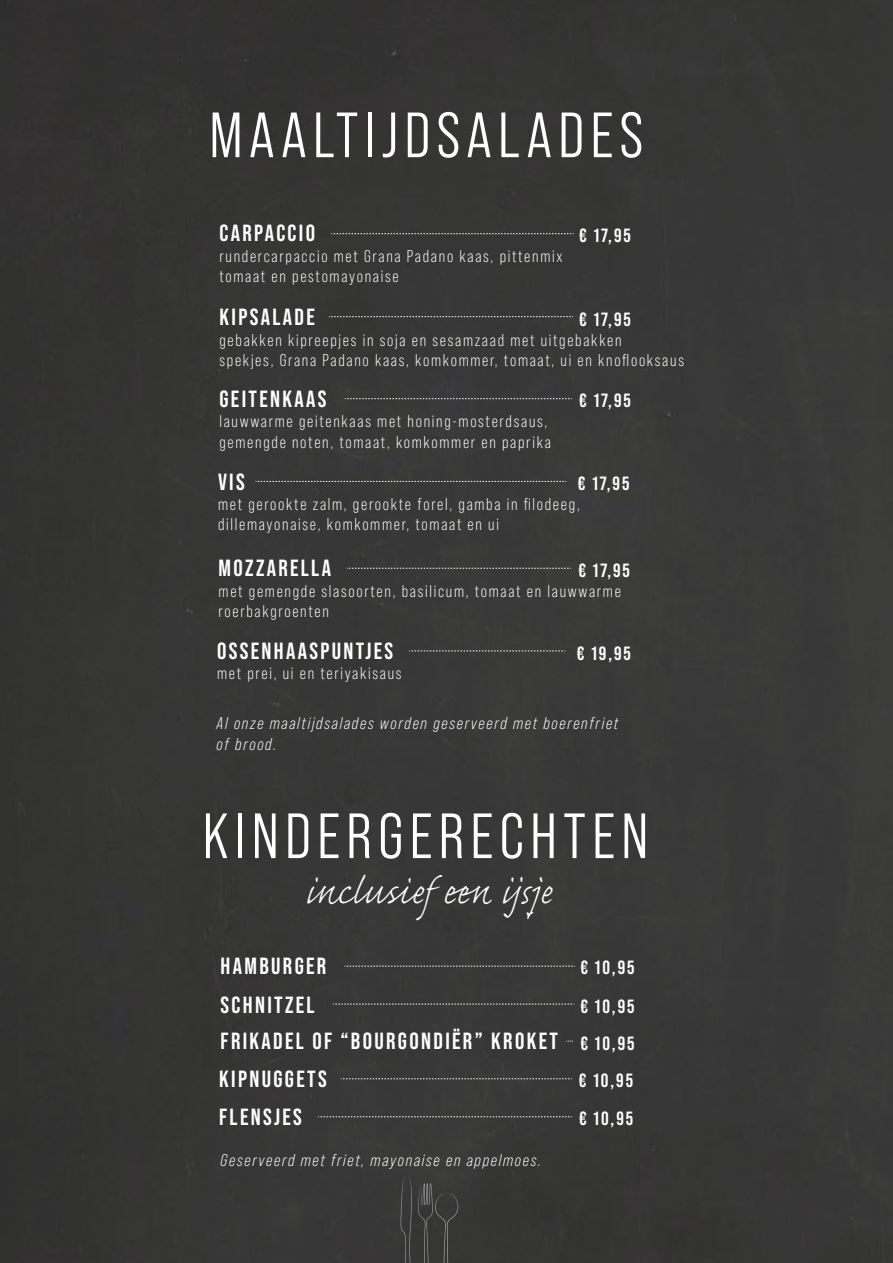
<style>
.page{position:relative;width:893px;height:1263px;background:#363636}
.page>*{position:absolute;margin:0;border:0;box-sizing:border-box;transform-origin:0 0}
.t1{font:63.75px "Bebas Neue Pro Middle";letter-spacing:.1em;color:#fff}
.t2{font:300 47.7px "Caflisch Script Pro";color:#fff}
.t3{font:700 23.4px/37.7px "Bebas Neue Pro";letter-spacing:.1em;color:#fff}
.t4{font:700 19.2px "Bebas Neue Pro";letter-spacing:.1em;color:#fff}
.t5{font:16.95px/20.4px "Bebas Neue Pro";letter-spacing:.1em;color:#fff}
.t6{font:italic 16.95px/20.4px "Bebas Neue Pro";letter-spacing:.1em;color:#fff}
.s1{font-size:19.2px}
</style>
<div class="page">
<svg style="left:400px;top:1176px;width:12px;height:87px"></svg>
<svg style="left:418px;top:1183px;width:40px;height:80px;background:#3e3e3e"></svg>
<svg style="left:331px;top:233px;width:243px;height:1px"></svg>
<svg style="left:329px;top:316px;width:244px;height:1px"></svg>
<svg style="left:345px;top:398px;width:227px;height:1px"></svg>
<svg style="left:256px;top:481px;width:310px;height:1px"></svg>
<svg style="left:345px;top:966px;width:230px;height:1px"></svg>
<svg style="left:333px;top:1004px;width:241px;height:1px"></svg>
<svg style="left:341px;top:1078px;width:231px;height:1px"></svg>
<svg style="left:347px;top:568px;width:224px;height:1px"></svg>
<svg style="left:409px;top:650px;width:156px;height:1px"></svg>
<svg style="left:318px;top:1116px;width:254px;height:1px"></svg>
<h1 class="t1" style="left:209px;top:99px;width:435px">MAALTIJDSALADES</h1>
<h3 class="t3" style="left:219px;top:214px;width:97px">CARPACCIO</h3>
<p class="t5" style="left:219px;top:246px;width:345px">rundercarpaccio met Grana Padano kaas, pittenmix tomaat en pestomayonaise</p>
<p class="t4" style="left:579px;top:224px;width:53px">€ 17,95</p>
<h3 class="t3" style="left:219px;top:298px;width:97px">KIPSALADE</h3>
<p class="t5" style="left:219px;top:329px;width:466px">gebakken kipreepjes in soja en sesamzaad met uitgebakken<br>spekjes, Grana Padano kaas, komkommer, tomaat, ui en knoflooksaus</p>
<p class="t4" style="left:579px;top:308px;width:53px">€ 17,95</p>
<h3 class="t3" style="left:219px;top:380px;width:109px">GEITENKAAS</h3>
<p class="t5" style="left:219px;top:411px;width:333px">lauwwarme geitenkaas met honing-mosterdsaus, gemengde noten, tomaat, komkommer en paprika</p>
<p class="t4" style="left:579px;top:390px;width:53px">€ 17,95</p>
<h3 class="t3" style="left:218px;top:462px;width:28px">VIS</h3>
<p class="t5" style="left:218px;top:494px;width:363px">met gerookte zalm, gerookte forel, gamba in filodeeg, dillemayonaise, komkommer, tomaat en ui</p>
<p class="t4" style="left:578px;top:472px;width:53px">€ 17,95</p>
<h3 class="t3" style="left:219px;top:549px;width:114px">MOZZARELLA</h3>
<p class="t5" style="left:219px;top:581px;width:404px">met gemengde slasoorten, basilicum, tomaat en lauwwarme roerbakgroenten</p>
<p class="t4" style="left:578px;top:559px;width:53px">€ 17,95</p>
<h3 class="t3" style="left:217px;top:632px;width:178px">OSSENHAASPUNTJES</h3>
<p class="t5" style="left:217px;top:663px;width:186px">met prei, ui en teriyakisaus</p>
<p class="t4" style="left:577px;top:642px;width:55px">€ 19,95</p>
<p class="t6" style="left:217px;top:713px;width:403px">Al onze maaltijdsalades worden geserveerd met boerenfriet of brood.</p>
<h1 class="t1" style="left:203px;top:800px;width:447px">KINDERGERECHTEN</h1>
<h2 class="t2" style="left:305px;top:867px;width:249px">inclusief een ijsje</h2>
<h3 class="t3" style="left:221px;top:946px;width:107px">HAMBURGER</h3>
<p class="t4" style="left:580px;top:956px;width:56px">€ 10,95</p>
<h3 class="t3" style="left:221px;top:985px;width:95px">SCHNITZEL</h3>
<p class="t4" style="left:580px;top:995px;width:56px">€ 10,95</p>
<h3 class="t3" style="left:219px;top:1022px;width:417px">FRIKADEL OF “BOURGONDIËR” KROKET <span class="s1">€ 10,95<br></span>KIPNUGGETS</h3>
<p class="t4" style="left:579px;top:1070px;width:56px">€ 10,95</p>
<h3 class="t3" style="left:219px;top:1098px;width:84px">FLENSJES</h3>
<p class="t4" style="left:579px;top:1108px;width:56px">€ 10,95</p>
<p class="t6" style="left:221px;top:1150px;width:322px">Geserveerd met friet, mayonaise en appelmoes.</p>
</div>
